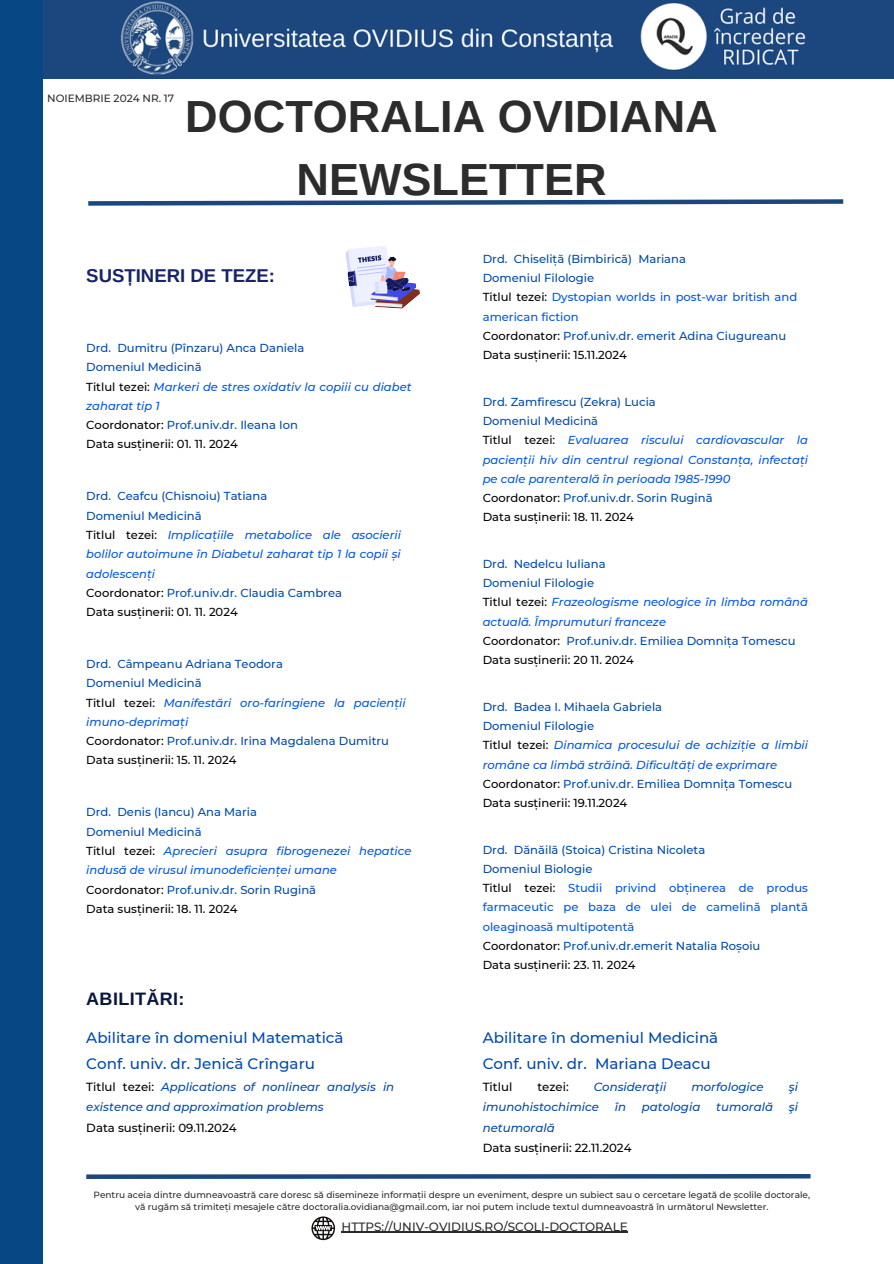
<style>
.page{position:relative;width:894px;height:1264px;background:#fff}
.page>*{position:absolute;margin:0;border:0;box-sizing:border-box;transform-origin:0 0}
.t1{font:700 45px "Arimo";color:#2c2c2c}
.t2{font:700 18.6px "Arimo";color:#182469}
.t3{font:700 18px "Arimo";letter-spacing:.02em;color:#09163b}
.t4{font:500 15.15px/26.4px "Montserrat";color:#004aad}
.t5{font:500 12px "Montserrat";color:#2c2c2c}
.t6{font:italic 500 11.7px/20.5px "Montserrat";color:#004aad}
.t7{font:500 11.7px/20.5px "Montserrat";color:#000}
.t8{font:italic 500 11.55px/19.2px "Montserrat";color:#0056e8}
.t9{font:500 11.55px/19.2px "Montserrat";color:#004aad}
.t10{font:500 11.55px/19.2px "Montserrat";color:#0056e8}
.t11{font:500 10.5px "Montserrat";color:#2c2c2c}
.t12{font:500 9px "Montserrat";color:#2c2c2c}
.s1{color:#000}
.s2{font-style:italic;color:#0056e8}
.s3{font-style:normal;color:#004aad}
.s4{font-style:normal;color:#000}
.s5{color:#0056e8}
.s6{color:#004aad}
.s7{font-style:italic;color:#004aad}
</style>
<div class="page">
<svg style="left:88px;top:199px;width:756px;height:7px"></svg>
<div style="left:0;top:0;width:893px;height:79px;background:#1c477e"></div>
<img style="left:120px;top:1px;width:686px;height:74px">
<svg style="left:311px;top:1216px;width:24px;height:24px"></svg>
<svg style="left:86px;top:1174px;width:725px;height:5px;background:#32598a"></svg>
<img style="left:345px;top:246px;width:75px;height:62px">
<svg style="left:42px;top:412px;width:1px;height:163px"></svg>
<div style="left:0;top:0;width:42px;height:1263px;background:#074784"></div>
<hr style="left:341px;top:1231px;width:286px;height:1px;background:#2c2c2c">
<h5 class="t11" style="left:47px;top:92px;width:128px">NOIEMBRIE 2024 NR. 17</h5>
<p class="t1" style="left:185px;top:92px;width:534px">DOCTORALIA OVIDIANA</p>
<p class="t1" style="left:296px;top:155px;width:311px">NEWSLETTER</p>
<h4 class="t2" style="left:86px;top:265px;width:190px">SUSȚINERI DE TEZE:</h4>
<h4 class="t9" style="left:86px;top:338px;width:327px">Drd. Dumitru (Pînzaru) Anca Daniela<br>Domeniul Medicină<br><span class="s1">Titlul tezei:</span> <span class="s2">Markeri de stres oxidativ la copiii cu diabet zaharat tip 1<br></span><span class="s1">Coordonator:</span> Prof.univ.dr. Ileana Ion<br><span class="s1">Data susținerii: 01. 11. 2024</span></h4>
<h4 class="t8" style="left:86px;top:486px;width:316px"><span class="s3">Drd. Ceafcu (Chisnoiu) Tatiana<br>Domeniul Medicină<br></span><span class="s4">Titlul tezei:</span> Implicațiile metabolice ale asocierii bolilor autoimune în Diabetul zaharat tip 1 la copii și adolescenți<br><span class="s4">Coordonator:</span> <span class="s3">Prof.univ.dr. Claudia Cambrea<br></span><span class="s4">Data susținerii: 01. 11. 2024</span></h4>
<h4 class="t9" style="left:86px;top:654px;width:321px">Drd. Câmpeanu Adriana Teodora<br>Domeniul Medicină<br><span class="s1">Titlul tezei:</span> <span class="s2">Manifestări oro-faringiene la pacienții imuno-deprimați<br></span><span class="s1">Coordonator:</span> Prof.univ.dr. Irina Magdalena Dumitru <span class="s1">Data susținerii: 15. 11. 2024</span></h4>
<h2 class="t8" style="left:86px;top:802px;width:326px"><span class="s3">Drd. Denis (Iancu) Ana Maria<br>Domeniul Medicină<br></span><span class="s4">Titlul tezei:</span> Aprecieri asupra fibrogenezei hepatice indusă de virusul imunodeficienței umane <span class="s4">Coordonator:</span> <span class="s3">Prof.univ.dr. Sorin Rugină<br></span><span class="s4">Data susținerii: 18. 11. 2024</span></h2>
<h4 class="t3" style="left:86px;top:988px;width:100px">ABILITĂRI:</h4>
<h4 class="t4" style="left:86px;top:1024px;width:259px">Abilitare în domeniul Matematică<br>Conf. univ. dr. Jenică Crîngaru</h4>
<h4 class="t6" style="left:86px;top:1076px;width:309px"><span class="s4">Titlul tezei:</span> Applications of nonlinear analysis in existence and approximation problems<br><span class="s4">Data susținerii: 09.11.2024</span></h4>
<h4 class="t9" style="left:482px;top:249px;width:316px">Drd. Chiseliță (Bimbirică) Mariana<br>Domeniul Filologie<br><span class="s1">Titlul tezei:</span> <span class="s5">Dystopian worlds in post-war british and american fiction<br></span><span class="s1">Coordonator:</span> Prof.univ.dr. emerit Adina Ciugureanu <span class="s1">Data susținerii: 15.11.2024</span></h4>
<h4 class="t8" style="left:482px;top:392px;width:327px"><span class="s3">Drd. Zamfirescu (Zekra) Lucia<br>Domeniul Medicină<br></span><span class="s4">Titlul tezei:</span> Evaluarea riscului cardiovascular la pacienții hiv din centrul regional Constanța, infectați pe cale parenterală în perioada 1985-1990<br><span class="s4">Coordonator:</span> <span class="s3">Prof.univ.dr. Sorin Rugină<br></span><span class="s4">Data susținerii: 18. 11. 2024</span></h4>
<h4 class="t9" style="left:482px;top:554px;width:326px">Drd. Nedelcu Iuliana<br>Domeniul Filologie<br><span class="s1">Titlul tezei:</span> <span class="s2">Frazeologisme neologice în limba română actuală. Împrumuturi franceze<br></span><span class="s1">Coordonator:</span> Prof.univ.dr. Emiliea Domnița Tomescu <span class="s1">Data susținerii: 20 11. 2024</span></h4>
<h4 class="t8" style="left:482px;top:697px;width:326px"><span class="s3">Drd. Badea I. Mihaela Gabriela<br>Domeniul Filologie<br></span><span class="s4">Titlul tezei:</span> Dinamica procesului de achiziție a limbii române ca limbă străină. Dificultăți de exprimare <span class="s4">Coordonator:</span> <span class="s3">Prof.univ.dr. Emiliea Domnița Tomescu </span><span class="s4">Data susținerii: 19.11.2024</span></h4>
<h4 class="t10" style="left:482px;top:839px;width:326px"><span class="s6">Drd. Dănăilă (Stoica) Cristina Nicoleta<br>Domeniul Biologie<br></span><span class="s1">Titlul tezei:</span> Studii privind obținerea de produs farmaceutic pe baza de ulei de camelină plantă oleaginoasă multipotentă<br><span class="s1">Coordonator:</span> <span class="s6">Prof.univ.dr.emerit Natalia Roșoiu<br></span><span class="s1">Data susținerii: 23. 11. 2024</span></h4>
<h2 class="t4" style="left:482px;top:1024px;width:237px">Abilitare în domeniul Medicină<br>Conf. univ. dr. Mariana Deacu</h2>
<h2 class="t7" style="left:482px;top:1076px;width:31px">Titlul</h2>
<h2 class="t7" style="left:537px;top:1076px;width:33px">tezei:</h2>
<h2 class="t6" style="left:593px;top:1076px;width:74px">Consideraţii</h2>
<h2 class="t6" style="left:691px;top:1076px;width:74px">morfologice</h2>
<h2 class="t6" style="left:788px;top:1076px;width:11px">şi</h2>
<h2 class="t6" style="left:482px;top:1096px;width:118px">imunohistochimice</h2>
<h2 class="t6" style="left:614px;top:1096px;width:13px">în</h2>
<h2 class="t6" style="left:641px;top:1096px;width:60px">patologia</h2>
<h2 class="t6" style="left:716px;top:1096px;width:58px">tumorală</h2>
<h2 class="t6" style="left:788px;top:1096px;width:11px">şi</h2>
<h2 class="t7" style="left:482px;top:1117px;width:150px"><span class="s7">netumorală<br></span>Data susținerii: 22.11.2024</h2>
<h1 class="t12" style="left:93px;top:1189px;width:718px">Pentru aceia dintre dumneavoastră care doresc să disemineze informații despre un eveniment, despre un subiect sau o cercetare legată de școlile doctorale,</h1>
<p class="t12" style="left:135px;top:1201px;width:634px">vă rugăm să trimiteți mesajele către doctoralia.ovidiana@gmail.com, iar noi putem include textul dumneavoastră în următorul Newsletter.</p>
<p class="t5" style="left:341px;top:1219px;width:288px">HTTPS://UNIV-OVIDIUS.RO/SCOLI-DOCTORALE</p>
</div>
